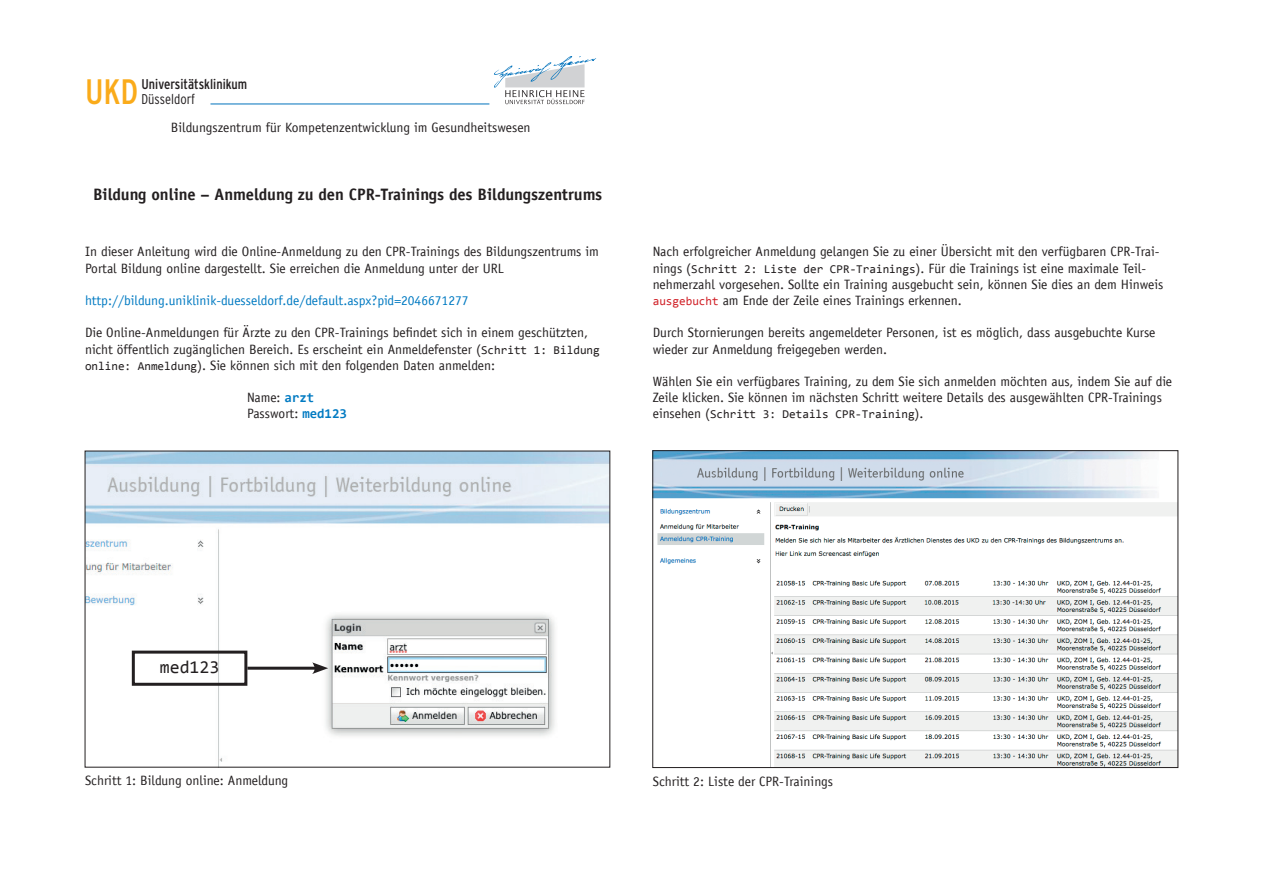
<style>
.page{position:relative;width:1263px;height:893px;background:#fff}
.page>*{position:absolute;margin:0;border:0;box-sizing:border-box;transform-origin:0 0}
.t1{font:condensed 35.25px "Interstate";color:#faab1a}
.t2{font:18px "Consolas";color:#231f20}
.t3{font:700 16.5px "Officina Sans";color:#231f20}
.t4{font:condensed 14.1px "Interstate";color:#231f20}
.t5{font:300 condensed 14.1px "Interstate";color:#231f20}
.t6{font:13.5px/16.2px "Officina Sans";color:#231f20}
.t7{font:13.5px "Officina Sans";color:#007ac2}
.t8{font:12px "Consolas";color:#231f20}
.s1{font-family:"Consolas";font-size:12px}
.s2{font-family:"Consolas";font-weight:700;color:#007ac2}
.s3{font-family:"Consolas";font-size:12px;color:#d1232a}
.s4{font-family:"Officina Sans";font-size:13.5px}
</style>
<div class="page">
<svg style="left:494px;top:56px;width:102px;height:48px"></svg>
<hr style="left:210px;top:104px;width:279px;height:1px;background:#0072bc">
<img style="left:87px;top:453px;width:521px;height:312px">
<div style="left:132px;top:651px;width:115px;height:35px;border:3px solid #231f20"></div>
<hr style="left:247px;top:667px;width:71px;height:3px;background:#231f20">
<svg style="left:312px;top:662px;width:16px;height:12px"></svg>
<img style="left:654px;top:452px;width:522px;height:314px">
<div style="left:652px;top:450px;width:526px;height:318px;border:1px solid #231f20"></div>
<h1 class="t1" style="left:85px;top:72px;width:55px">UKD</h1>
<p class="t4" style="left:142px;top:76px;width:107px">Universitätsklinikum</p>
<p class="t5" style="left:142px;top:91px;width:55px">Düsseldorf</p>
<p class="t6" style="left:171px;top:119px;width:361px">Bildungszentrum für Kompetenzentwicklung im Gesundheitswesen</p>
<p class="t3" style="left:93px;top:184px;width:511px">Bildung online – Anmeldung zu den CPR-Trainings des Bildungszentrums</p>
<p class="t6" style="left:85px;top:244px;width:515px">In dieser Anleitung wird die Online-Anmeldung zu den CPR-Trainings des Bildungszentrums im<br>Portal Bildung online dargestellt. Sie erreichen die Anmeldung unter der URL</p>
<p class="t7" style="left:85px;top:293px;width:385px">http://bildung.uniklinik-duesseldorf.de/default.aspx?pid=2046671277</p>
<p class="t6" style="left:85px;top:325px;width:516px">Die Online-Anmeldungen für Ärzte zu den CPR-Trainings befindet sich in einem geschützten, nicht öffentlich zugänglichen Bereich. Es erscheint ein Anmeldefenster (<span class="s1">Schritt 1: Bildung online: Anmeldung</span>). Sie können sich mit den folgenden Daten anmelden:</p>
<p class="t6" style="left:247px;top:390px;width:101px">Name: <span class="s2">arzt<br></span>Passwort: <span class="s2">med123</span></p>
<p class="t6" style="left:653px;top:244px;width:512px">Nach erfolgreicher Anmeldung gelangen Sie zu einer Übersicht mit den verfügbaren CPR-Trai&shy;nings (<span class="s1">Schritt 2: Liste der CPR-Trainings</span>). Für die Trainings ist eine maximale Teil&shy;nehmerzahl vorgesehen. Sollte ein Training ausgebucht sein, können Sie dies an dem Hinweis <span class="s3">ausgebucht</span> am Ende der Zeile eines Trainings erkennen.</p>
<p class="t6" style="left:653px;top:325px;width:504px">Durch Stornierungen bereits angemeldeter Personen, ist es möglich, dass ausgebuchte Kurse wieder zur Anmeldung freigegeben werden.</p>
<p class="t6" style="left:653px;top:373px;width:521px">Wählen Sie ein verfügbares Training, zu dem Sie sich anmelden möchten aus, indem Sie auf die<br>Zeile klicken. Sie können im nächsten Schritt weitere Details des ausgewählten CPR-Trainings</p>
<p class="t8" style="left:653px;top:406px;width:272px"><span class="s4">einsehen (</span>Schritt 3: Details CPR-Training<span class="s4">).</span></p>
<h2 class="t2" style="left:160px;top:654px;width:61px">med123</h2>
<p class="t6" style="left:85px;top:772px;width:205px">Schritt 1: Bildung online: Anmeldung</p>
<p class="t6" style="left:653px;top:773px;width:182px">Schritt 2: Liste der CPR-Trainings</p>
</div>
